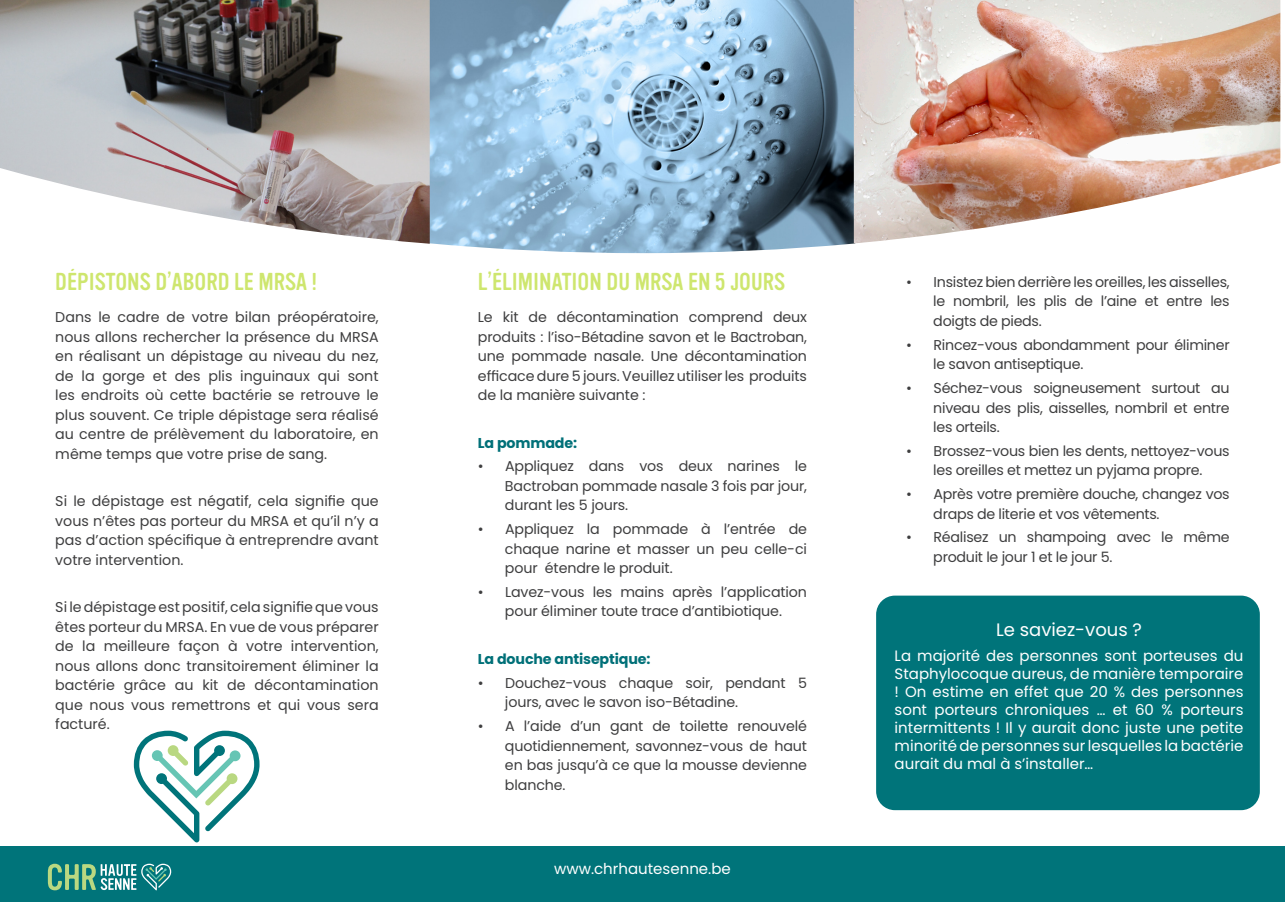
<style>
.page{position:relative;width:1285px;height:902px;background:#fff}
.page>*{position:absolute;margin:0;border:0;box-sizing:border-box;transform-origin:0 0}
.Sous-titre{font:24px "Vinyl OT";color:#cee66e}
.Style_de_paragraphe_2{font:18px "Poppins";color:#fff}
.Style_de_paragraphe_2-2{font:15px/18px "Poppins";color:#fff;text-align:justify}
.Texte_courant_gris{font:15px "Poppins";color:#fff}
.Texte_courant_gris-2{font:14.25px/19.5px "Poppins";letter-spacing:-.01em;color:#3e3e3f;text-align:justify}
.Texte_courant_gris-3{font:700 14.25px "Poppins";letter-spacing:-.01em;color:#007078}
</style>
<div class="page">
<div style="left:0;top:846px;width:1284px;height:55px;background:#00747a"></div>
<svg style="left:48px;top:863px;width:123px;height:27px"></svg>
<svg style="left:134px;top:730px;width:125px;height:112px"></svg>
<img style="left:429px;top:0;width:426px;height:253px">
<img style="left:853px;top:0;width:426px;height:243px">
<img style="left:0;top:0;width:429px;height:244px">
<div style="left:876px;top:596px;width:382px;height:213px;background:#00747a;border-radius:18px"></div>
<div style="left:876px;top:595px;width:383px;height:215px;border:2px solid #00747a;border-radius:18px"></div>
<p class="Sous-titre" style="left:55px;top:268px;width:263px">DÉPISTONS D’ABORD LE MRSA !</p>
<p class="Texte_courant_gris-2" style="left:55px;top:307px;width:325px">Dans le cadre de votre bilan préopératoire, nous allons rechercher la présence du MRSA en réalisant un dépistage au niveau du nez, de la gorge et des plis inguinaux qui sont les endroits où cette bactérie se retrouve le plus souvent. Ce triple dépistage sera réalisé au centre de prélèvement du laboratoire, en même temps que votre prise de sang.</p>
<p class="Texte_courant_gris-2" style="left:55px;top:491px;width:325px">Si le dépistage est négatif, cela signifie que vous n’êtes pas porteur du MRSA et qu’il n’y a pas d’action spécifique à entreprendre avant votre intervention.</p>
<p class="Texte_courant_gris-2" style="left:55px;top:597px;width:325px">Si le dépistage est positif, cela signifie que vous êtes porteur du MRSA. En vue de vous préparer de la meilleure façon à votre intervention, nous allons donc transitoirement éliminer la bactérie grâce au kit de décontamination que nous vous remettrons et qui vous sera facturé.</p>
<p class="Sous-titre" style="left:478px;top:268px;width:308px">L’ÉLIMINATION DU MRSA EN 5 JOURS</p>
<p class="Texte_courant_gris-2" style="left:478px;top:307px;width:330px">Le kit de décontamination comprend deux produits : l’iso-Bétadine savon et le Bactroban, une pommade nasale. Une décontamination efficace dure 5 jours. Veuillez utiliser les produits de la manière suivante :</p>
<p class="Texte_courant_gris-3" style="left:478px;top:434px;width:101px">La pommade:</p>
<p class="Texte_courant_gris-2" style="left:505px;top:456px;width:303px;text-indent:-27px">• Appliquez dans vos deux narines le Bactroban pommade nasale 3 fois par jour, durant les 5 jours.</p>
<p class="Texte_courant_gris-2" style="left:505px;top:519px;width:303px;text-indent:-27px">• Appliquez la pommade à l’entrée de chaque narine et masser un peu celle-ci pour étendre le produit.</p>
<p class="Texte_courant_gris-2" style="left:478px;top:582px;width:330px;text-align:center">• Lavez-vous les mains après l’application pour éliminer toute trace d’antibiotique.</p>
<p class="Texte_courant_gris-3" style="left:478px;top:650px;width:174px">La douche antiseptique:</p>
<p class="Texte_courant_gris-2" style="left:505px;top:673px;width:303px;text-indent:-27px">• Douchez-vous chaque soir, pendant 5 jours, avec le savon iso-Bétadine.</p>
<p class="Texte_courant_gris-2" style="left:505px;top:716px;width:303px;text-indent:-27px">• A l’aide d’un gant de toilette renouvelé quotidiennement, savonnez-vous de haut en bas jusqu’à ce que la mousse devienne blanche.</p>
<p class="Texte_courant_gris" style="left:554px;top:859px;width:178px">www.chrhautesenne.be</p>
<p class="Texte_courant_gris-2" style="left:933px;top:272px;width:298px;text-indent:-27px">• Insistez bien derrière les oreilles, les aisselles, le nombril, les plis de l’aine et entre les doigts de pieds.</p>
<p class="Texte_courant_gris-2" style="left:933px;top:335px;width:298px;text-indent:-27px">• Rincez-vous abondamment pour éliminer le savon antiseptique.</p>
<p class="Texte_courant_gris-2" style="left:933px;top:378px;width:298px;text-indent:-27px">• Séchez-vous soigneusement surtout au niveau des plis, aisselles, nombril et entre les orteils.</p>
<p class="Texte_courant_gris-2" style="left:906px;top:441px;width:325px;text-align:center">• Brossez-vous bien les dents, nettoyez-vous les oreilles et mettez un pyjama propre.</p>
<p class="Texte_courant_gris-2" style="left:933px;top:484px;width:298px;text-indent:-27px">• Après votre première douche, changez vos draps de literie et vos vêtements.</p>
<p class="Texte_courant_gris-2" style="left:933px;top:527px;width:298px;text-indent:-27px">• Réalisez un shampoing avec le même produit le jour 1 et le jour 5.</p>
<p class="Style_de_paragraphe_2" style="left:995px;top:619px;width:147px">Le saviez-vous ?</p>
<p class="Style_de_paragraphe_2-2" style="left:894px;top:646px;width:350px">La majorité des personnes sont porteuses du Staphylocoque aureus, de manière temporaire ! On estime en effet que 20 % des personnes sont porteurs chroniques … et 60 % porteurs intermittents ! Il y aurait donc juste une petite minorité de personnes sur lesquelles la bactérie aurait du mal à s’installer…</p>
</div>
